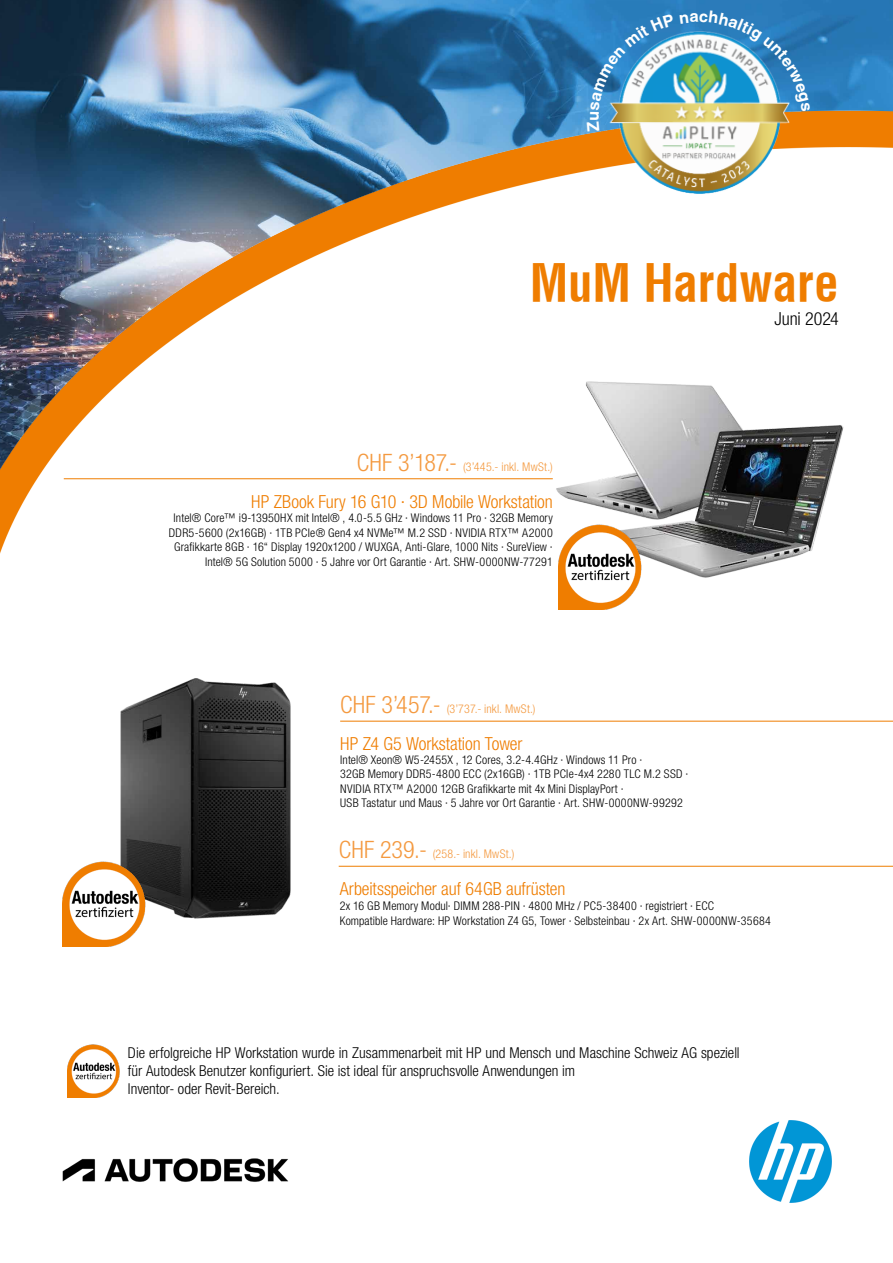
<style>
.page{position:relative;width:893px;height:1263px;background:#fff}
.page>*{position:absolute;margin:0;border:0;box-sizing:border-box;transform-origin:0 0}
.t1{font:700 condensed 49.5px "Helvetica";letter-spacing:-.005em;color:#ef7d00}
.t2{font:300 condensed 18px "Helvetica Neue LT Std";letter-spacing:-.005em;color:#ef7d00}
.t3{font:300 condensed 18px "Helvetica Neue LT Std";letter-spacing:-.005em;color:#000}
.t4{font:300 condensed 15px/18px "Helvetica Neue LT Std";color:#000}
.t5{font:300 condensed 12px/14.4px "Helvetica Neue LT Std";letter-spacing:.015em;color:#000}
.t6{font:300 condensed 12px "Helvetica Neue LT Std";letter-spacing:.02em;color:#f4993f}
.s1{font-size:24px}
</style>
<div class="page">
<img style="left:0;top:0;width:893px;height:104px">
<img style="left:0;top:104px;width:893px;height:617px">
<img style="left:525px;top:360px;width:368px;height:244px">
<hr style="left:340px;top:721px;width:553px;height:1px;background:#ef7d00">
<hr style="left:64px;top:478px;width:489px;height:1px;background:#ef7d00">
<img style="left:62px;top:1158px;width:226px;height:24px">
<img style="left:558px;top:525px;width:87px;height:85px">
<img style="left:67px;top:1045px;width:53px;height:53px">
<hr style="left:339px;top:866px;width:554px;height:1px;background:#ef7d00">
<img style="left:749px;top:1121px;width:82px;height:81px">
<img style="left:594px;top:7px;width:213px;height:213px">
<img style="left:46px;top:679px;width:319px;height:239px">
<img style="left:62px;top:861px;width:87px;height:85px">
<svg style="left:587px;top:11px;width:223px;height:121px;background:#6da3b7"></svg>
<h1 class="t1" style="left:530px;top:252px;width:310px">MuM Hardware</h1>
<h2 class="t3" style="left:775px;top:308px;width:66px">Juni 2024</h2>
<p class="t6" style="left:357px;top:459px;width:198px"><span class="s1">CHF 3’187.-</span> (3’445.- inkl. MwSt.)</p>
<h2 class="t2" style="left:251px;top:491px;width:303px">HP ZBook Fury 16 G10 · 3D Mobile Workstation</h2>
<p class="t5" style="left:169px;top:511px;width:385px;text-align:right">Intel® Core™ i9-13950HX mit Intel® , 4.0-5.5 GHz · Windows 11 Pro · 32GB Memory DDR5-5600 (2x16GB) · 1TB PCIe® Gen4 x4 NVMe™ M.2 SSD · NVIDIA RTX™ A2000<br>Grafikkarte 8GB · 16“ Display 1920x1200 / WUXGA, Anti-Glare, 1000 Nits · SureView · Intel® 5G Solution 5000 · 5 Jahre vor Ort Garantie · Art. SHW-0000NW-77291</p>
<p class="t6" style="left:340px;top:702px;width:197px"><span class="s1">CHF 3’457.-</span> (3’737.- inkl. MwSt.)</p>
<h2 class="t2" style="left:340px;top:733px;width:184px">HP Z4 G5 Workstation Tower</h2>
<p class="t5" style="left:340px;top:752px;width:350px">Intel® Xeon® W5-2455X , 12 Cores, 3.2-4.4GHz · Windows 11 Pro ·<br>32GB Memory DDR5-4800 ECC (2x16GB) · 1TB PCIe-4x4 2280 TLC M.2 SSD · NVIDIA RTX™️ A2000 12GB Grafikkarte mit 4x Mini DisplayPort ·<br>USB Tastatur und Maus · 5 Jahre vor Ort Garantie · Art. SHW-0000NW-99292</p>
<p class="t6" style="left:339px;top:847px;width:177px"><span class="s1">CHF 239.-</span> (258.- inkl. MwSt.)</p>
<h2 class="t2" style="left:340px;top:878px;width:227px">Arbeitsspeicher auf 64GB aufrüsten</h2>
<p class="t5" style="left:340px;top:898px;width:433px;line-height:15px">2x 16 GB Memory Modul· DIMM 288-PIN · 4800 MHz / PC5-38400 · registriert · ECC<br>Kompatible Hardware: HP Workstation Z4 G5, Tower · Selbsteinbau · 2x Art. SHW-0000NW-35684</p>
<p class="t4" style="left:128px;top:1043px;width:613px">Die erfolgreiche HP Workstation wurde in Zusammenarbeit mit HP und Mensch und Maschine Schweiz AG speziell für Autodesk Benutzer konfiguriert. Sie ist ideal für anspruchsvolle Anwendungen im<br>Inventor- oder Revit-Bereich.</p>
</div>
